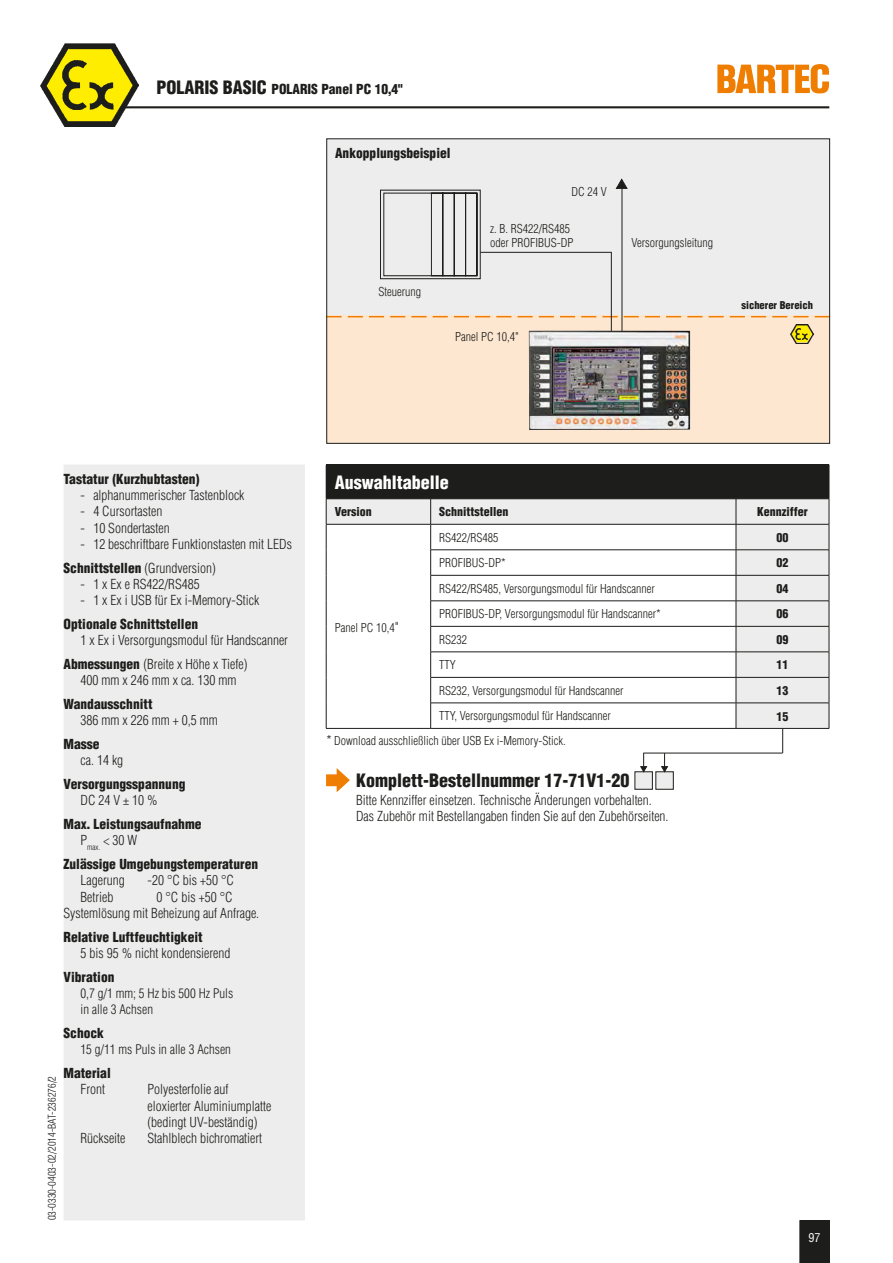
<style>
.page{position:relative;width:893px;height:1263px;background:#fff}
.page>*{position:absolute;margin:0;border:0;box-sizing:border-box;transform-origin:0 0}
.t1{font:900 condensed 18px "Helvetica";color:#1d1d1b}
.t2{font:900 condensed 18px "Helvetica";color:#fff}
.t3{font:300 condensed 13.5px/16.2px "Helvetica";color:#1d1d1b}
.t4{font:900 condensed 13.5px/16.2px "Helvetica";color:#1d1d1b}
.t5{font:300 13.5px/16.2px "Helios Cond";color:#1d1d1b}
.t6{font:300 condensed 12px/14.4px "Helvetica";color:#1d1d1b}
.t7{font:900 condensed 12px "Helvetica";color:#1d1d1b}
.t8{font:condensed 12px "Helvetica";color:#fff}
.t9{font:300 condensed 10.5px "Helvetica";color:#1d1d1b}
.t10{font:900 condensed 10.5px "Helvetica";color:#1d1d1b}
.s1{font-size:18px}
.s2{font-weight:900}
.s3{font-weight:300}
.s4{font-size:13.5px}
</style>
<div class="page">
<hr style="left:123px;top:106px;width:706px;height:2px;background:#1d1d1b">
<img style="left:41px;top:44px;width:98px;height:83px">
<div style="left:327px;top:139px;width:502px;height:304px;background:#ededed"></div>
<div style="left:327px;top:316px;width:503px;height:127px;background:#fee7d1"></div>
<svg style="left:329px;top:316px;width:499px;height:1px"></svg>
<svg style="left:616px;top:179px;width:12px;height:10px"></svg>
<hr style="left:480px;top:252px;width:132px;height:1px;background:#1d1d1b">
<hr style="left:611px;top:252px;width:1px;height:106px;background:#1d1d1b">
<svg style="left:380px;top:190px;width:101px;height:89px"></svg>
<hr style="left:622px;top:187px;width:1px;height:171px;background:#1d1d1b">
<img style="left:791px;top:324px;width:22px;height:19px">
<img style="left:529px;top:331px;width:161px;height:99px">
<svg style="left:800px;top:1220px;width:29px;height:43px"></svg>
<svg style="left:782px;top:729px;width:1px;height:24px"></svg>
<div style="left:635px;top:772px;width:17px;height:17px;background:#ededed"></div>
<div style="left:635px;top:771px;width:18px;height:18px;border:1px solid #1d1d1b"></div>
<svg style="left:641px;top:753px;width:5px;height:19px"></svg>
<div style="left:326px;top:774px;width:16px;height:12px;background:#ef7d00;border:2px solid #ef7d00"></div>
<svg style="left:336px;top:768px;width:14px;height:25px"></svg>
<hr style="left:644px;top:753px;width:138px;height:1px;background:#1d1d1b">
<div style="left:656px;top:772px;width:17px;height:17px;background:#ededed"></div>
<svg style="left:662px;top:753px;width:5px;height:19px"></svg>
<div style="left:326px;top:465px;width:503px;height:34px;background:#1d1d1b"></div>
<svg style="left:327px;top:499px;width:502px;height:229px"></svg>
<hr style="left:326px;top:464px;width:105px;height:1px;background:#1d1d1b">
<hr style="left:431px;top:464px;width:305px;height:1px;background:#1d1d1b">
<hr style="left:736px;top:464px;width:93px;height:1px;background:#1d1d1b">
<hr style="left:829px;top:465px;width:1px;height:34px;background:#1d1d1b">
<hr style="left:326px;top:524px;width:105px;height:1px;background:#1d1d1b">
<hr style="left:431px;top:524px;width:305px;height:1px;background:#1d1d1b">
<hr style="left:736px;top:524px;width:93px;height:1px;background:#1d1d1b">
<hr style="left:430px;top:549px;width:306px;height:1px;background:#1d1d1b">
<hr style="left:736px;top:549px;width:93px;height:1px;background:#1d1d1b">
<hr style="left:430px;top:575px;width:306px;height:1px;background:#1d1d1b">
<hr style="left:736px;top:575px;width:93px;height:1px;background:#1d1d1b">
<hr style="left:430px;top:601px;width:306px;height:1px;background:#1d1d1b">
<hr style="left:736px;top:601px;width:93px;height:1px;background:#1d1d1b">
<hr style="left:430px;top:626px;width:306px;height:1px;background:#1d1d1b">
<hr style="left:736px;top:626px;width:93px;height:1px;background:#1d1d1b">
<hr style="left:430px;top:652px;width:306px;height:1px;background:#1d1d1b">
<hr style="left:736px;top:652px;width:93px;height:1px;background:#1d1d1b">
<hr style="left:430px;top:677px;width:306px;height:1px;background:#1d1d1b">
<hr style="left:736px;top:677px;width:93px;height:1px;background:#1d1d1b">
<svg style="left:326px;top:499px;width:1px;height:229px"></svg>
<hr style="left:430px;top:703px;width:306px;height:1px;background:#1d1d1b">
<svg style="left:430px;top:499px;width:1px;height:229px"></svg>
<hr style="left:736px;top:703px;width:93px;height:1px;background:#1d1d1b">
<svg style="left:736px;top:499px;width:1px;height:229px"></svg>
<svg style="left:829px;top:499px;width:1px;height:229px"></svg>
<hr style="left:326px;top:728px;width:105px;height:1px;background:#1d1d1b">
<hr style="left:431px;top:728px;width:305px;height:1px;background:#1d1d1b">
<hr style="left:736px;top:728px;width:93px;height:1px;background:#1d1d1b">
<div style="left:64px;top:465px;width:241px;height:755px;background:#ededed"></div>
<svg style="left:717px;top:64px;width:112px;height:30px"></svg>
<p class="t4" style="left:156px;top:80px;width:248px"><span class="s1">POLARIS BASIC</span> POLARIS Panel PC 10,4"</p>
<p class="t4" style="left:335px;top:145px;width:117px">Ankopplungsbeispiel</p>
<p class="t6" style="left:379px;top:284px;width:44px">Steuerung</p>
<p class="t6" style="left:571px;top:184px;width:37px">DC 24 V</p>
<p class="t6" style="left:490px;top:221px;width:85px">z. B. RS422/RS485 oder PROFIBUS-DP</p>
<p class="t6" style="left:455px;top:329px;width:65px">Panel PC 10,4"</p>
<p class="t6" style="left:631px;top:235px;width:83px">Versorgungsleitung</p>
<p class="t10" style="left:742px;top:298px;width:73px">sicherer Bereich</p>
<p class="t4" style="left:64px;top:471px;width:137px">Tastatur (Kurzhubtasten)</p>
<p class="t3" style="left:81px;top:487px;width:165px">- alphanummerischer Tastenblock</p>
<p class="t3" style="left:81px;top:503px;width:83px">- 4 Cursortasten</p>
<p class="t3" style="left:81px;top:519px;width:91px">- 10 Sondertasten</p>
<p class="t3" style="left:64px;top:532px;width:230px;line-height:23.9px;text-indent:17px">- 12 beschriftbare Funktionstasten mit LEDs<br><span class="s2">Schnittstellen</span> (Grundversion)</p>
<p class="t3" style="left:81px;top:576px;width:121px">- 1 x Ex e RS422/RS485</p>
<p class="t3" style="left:81px;top:592px;width:180px">- 1 x Ex i USB für Ex i-Memory-Stick</p>
<p class="t4" style="left:64px;top:616px;width:136px">Optionale Schnittstellen</p>
<p class="t3" style="left:64px;top:628px;width:226px;line-height:23.9px;text-indent:17px">1 x Ex i Versorgungsmodul für Handscanner<br><span class="s2">Abmessungen</span> (Breite x Höhe x Tiefe)</p>
<p class="t3" style="left:81px;top:672px;width:157px">400 mm x 246 mm x ca. 130 mm</p>
<p class="t4" style="left:64px;top:696px;width:90px">Wandausschnitt</p>
<p class="t3" style="left:81px;top:712px;width:139px">386 mm x 226 mm + 0,5 mm</p>
<p class="t4" style="left:64px;top:736px;width:37px">Masse</p>
<p class="t3" style="left:81px;top:752px;width:44px">ca. 14 kg</p>
<p class="t4" style="left:64px;top:776px;width:123px">Versorgungsspannung</p>
<p class="t3" style="left:81px;top:792px;width:79px">DC 24 V ± 10 %</p>
<p class="t4" style="left:81px;top:816px;width:122px;text-indent:-17px">Max. Leistungsaufnahme<br><span class="s3">P</span><sub>max.</sub> <span class="s3">&lt; 30 W</span></p>
<p class="t4" style="left:64px;top:856px;width:196px">Zulässige Umgebungstemperaturen</p>
<p class="t3" style="left:81px;top:872px;width:46px">Lagerung</p>
<p class="t3" style="left:148px;top:872px;width:88px">-20 °C bis +50 °C</p>
<p class="t3" style="left:81px;top:889px;width:34px">Betrieb</p>
<p class="t3" style="left:64px;top:889px;width:197px;text-indent:93px">0 °C bis +50 °C<br>Systemlösung mit Beheizung auf Anfrage.</p>
<p class="t4" style="left:64px;top:928px;width:141px">Relative Luftfeuchtigkeit</p>
<p class="t3" style="left:81px;top:945px;width:151px">5 bis 95 % nicht kondensierend</p>
<p class="t4" style="left:64px;top:968px;width:53px">Vibration</p>
<p class="t5" style="left:81px;top:985px;width:154px">0,7 g/1 mm; 5 Hz bis 500 Hz Puls in alle 3 Achsen</p>
<p class="t4" style="left:64px;top:1025px;width:42px">Schock</p>
<p class="t5" style="left:81px;top:1041px;width:152px">15 g/11 ms Puls in alle 3 Achsen</p>
<p class="t4" style="left:64px;top:1065px;width:49px">Material</p>
<p class="t3" style="left:81px;top:1081px;width:26px">Front</p>
<p class="t3" style="left:148px;top:1081px;width:125px">Polyesterfolie auf eloxierter Aluminiumplatte (bedingt UV-beständig)</p>
<p class="t3" style="left:81px;top:1130px;width:46px">Rückseite</p>
<p class="t3" style="left:148px;top:1130px;width:116px">Stahlblech bichromatiert</p>
<p class="t9" style="left:46px;top:1220px;width:146px;rotate:-90deg">03-0330-0403-02/2014-BAT-236276/2</p>
<h1 class="t2" style="left:335px;top:471px;width:116px">Auswahltabelle</h1>
<p class="t7" style="left:335px;top:504px;width:39px">Version</p>
<p class="t7" style="left:439px;top:504px;width:71px">Schnittstellen</p>
<p class="t7" style="left:757px;top:504px;width:52px">Kennziffer</p>
<p class="t6" style="left:335px;top:620px;width:66px">Panel PC 10,4<span class="s4">"</span></p>
<p class="t6" style="left:439px;top:530px;width:61px">RS422/RS485</p>
<p class="t7" style="left:776px;top:530px;width:13px">00</p>
<p class="t6" style="left:439px;top:556px;width:68px">PROFIBUS-DP*</p>
<p class="t7" style="left:776px;top:555px;width:13px">02</p>
<p class="t6" style="left:439px;top:581px;width:217px">RS422/RS485, Versorgungsmodul für Handscanner</p>
<p class="t7" style="left:776px;top:581px;width:13px">04</p>
<p class="t6" style="left:439px;top:607px;width:223px">PROFIBUS-DP, Versorgungsmodul für Handscanner*</p>
<p class="t7" style="left:776px;top:607px;width:13px">06</p>
<p class="t6" style="left:439px;top:632px;width:29px">RS232</p>
<p class="t7" style="left:776px;top:632px;width:13px">09</p>
<p class="t6" style="left:439px;top:658px;width:18px">TTY</p>
<p class="t7" style="left:776px;top:658px;width:13px">11</p>
<p class="t6" style="left:439px;top:683px;width:186px">RS232, Versorgungsmodul für Handscanner</p>
<p class="t7" style="left:776px;top:683px;width:13px">13</p>
<p class="t6" style="left:439px;top:709px;width:173px">TTY, Versorgungsmodul für Handscanner</p>
<p class="t7" style="left:776px;top:709px;width:13px">15</p>
<p class="t6" style="left:326px;top:733px;width:241px"><span class="s4">*</span> Download ausschließlich über USB Ex i-Memory-Stick.</p>
<h1 class="t1" style="left:356px;top:769px;width:275px">Komplett-Bestellnummer 17-71V1-20</h1>
<p class="t3" style="left:356px;top:792px;width:314px">Bitte Kennziffer einsetzen. Technische Änderungen vorbehalten.<br>Das Zubehör mit Bestellangaben finden Sie auf den Zubehörseiten.</p>
<p class="t8" style="left:808px;top:1230px;width:13px">97</p>
</div>
